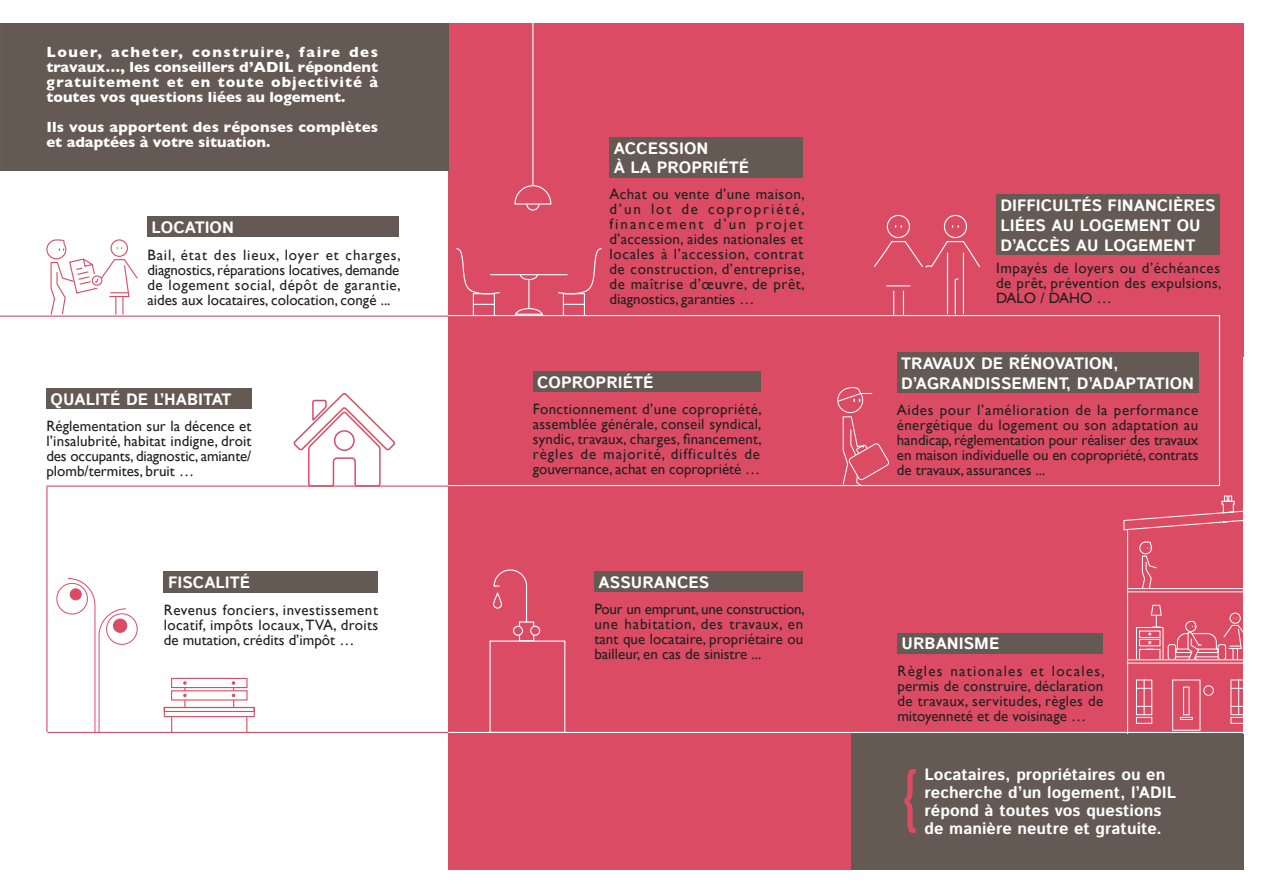
<style>
.page{position:relative;width:1263px;height:893px;background:#fff}
.page>*{position:absolute;margin:0;border:0;box-sizing:border-box;transform-origin:0 0}
.t1{font:700 16.5px/19.8px "Istok";color:#fff}
.t2{font:15px/15px "Gill Sans";color:#231f20;text-align:justify}
.t3{font:700 15px/15px "Gill Sans";color:#fff;text-align:justify}
</style>
<div class="page">
<div style="left:448px;top:23px;width:795px;height:846px;background:#db4c64"></div>
<div style="left:0;top:23px;width:448px;height:147px;background:#655953"></div>
<div style="left:851px;top:733px;width:392px;height:136px;background:#655953"></div>
<svg style="left:904px;top:769px;width:12px;height:64px"></svg>
<svg style="left:1139px;top:541px;width:18px;height:47px"></svg>
<hr style="left:1127px;top:529px;width:1px;height:205px;background:#fff">
<svg style="left:1123px;top:495px;width:120px;height:35px"></svg>
<div style="left:1127px;top:588px;width:134px;height:4px;border:1px solid #fff"></div>
<svg style="left:1127px;top:604px;width:116px;height:59px"></svg>
<div style="left:1172px;top:680px;width:28px;height:50px;border:1px solid #fff"></div>
<div style="left:1203px;top:685px;width:11px;height:11px;border:1px solid #fff;border-radius:50%"></div>
<div style="left:1183px;top:687px;width:6px;height:28px;border:1px solid #fff"></div>
<svg style="left:1180px;top:717px;width:12px;height:3px"></svg>
<div style="left:1136px;top:717px;width:16px;height:7px;border:1px solid #fff"></div>
<div style="left:1230px;top:717px;width:17px;height:7px;border:1px solid #fff"></div>
<div style="left:1136px;top:680px;width:16px;height:35px;border:1px solid #fff"></div>
<svg style="left:1136px;top:688px;width:16px;height:1px"></svg>
<svg style="left:1136px;top:706px;width:16px;height:1px"></svg>
<hr style="left:1144px;top:680px;width:1px;height:35px;background:#fff">
<hr style="left:1238px;top:680px;width:1px;height:35px;background:#fff">
<div style="left:1243px;top:357px;width:20px;height:377px;background:#fff"></div>
<hr style="left:448px;top:732px;width:815px;height:1px;background:#fff">
<hr style="left:448px;top:315px;width:772px;height:1px;background:#fff">
<hr style="left:448px;top:485px;width:772px;height:1px;background:#fff">
<hr style="left:1219px;top:315px;width:1px;height:170px;background:#fff">
<hr style="left:46px;top:487px;width:2px;height:245px;background:#db4c64">
<hr style="left:0;top:316px;width:448px;height:1px;background:#db4c64">
<hr style="left:46px;top:486px;width:402px;height:1px;background:#db4c64">
<hr style="left:48px;top:732px;width:400px;height:1px;background:#db4c64">
<svg style="left:46px;top:239px;width:93px;height:77px"></svg>
<svg style="left:56px;top:578px;width:82px;height:154px"></svg>
<div style="left:113px;top:618px;width:14px;height:15px;background:#db4c64;border:1px solid #db4c64;border-radius:50%"></div>
<svg style="left:171px;top:717px;width:1px;height:15px"></svg>
<svg style="left:246px;top:717px;width:1px;height:15px"></svg>
<div style="left:164px;top:707px;width:91px;height:10px;border:1px solid #db4c64"></div>
<div style="left:164px;top:707px;width:91px;height:5px;border:1px solid #db4c64"></div>
<div style="left:171px;top:690px;width:77px;height:10px;border:1px solid #db4c64"></div>
<div style="left:171px;top:678px;width:77px;height:10px;border:1px solid #db4c64"></div>
<svg style="left:183px;top:681px;width:4px;height:26px"></svg>
<svg style="left:232px;top:681px;width:3px;height:26px"></svg>
<div style="left:147px;top:216px;width:252px;height:21px;background:#655953"></div>
<div style="left:609px;top:137px;width:194px;height:41px;background:#655953"></div>
<div style="left:996px;top:195px;width:224px;height:60px;background:#655953"></div>
<div style="left:897px;top:352px;width:301px;height:41px;background:#655953"></div>
<div style="left:533px;top:371px;width:227px;height:21px;background:#655953"></div>
<div style="left:46px;top:388px;width:206px;height:21px;background:#655953"></div>
<div style="left:164px;top:571px;width:214px;height:21px;background:#655953"></div>
<div style="left:594px;top:571px;width:209px;height:21px;background:#655953"></div>
<div style="left:897px;top:633px;width:206px;height:21px;background:#655953"></div>
<svg style="left:837px;top:387px;width:53px;height:100px"></svg>
<hr style="left:532px;top:23px;width:1px;height:163px;background:#fff">
<svg style="left:514px;top:185px;width:38px;height:26px"></svg>
<div style="left:489px;top:640px;width:76px;height:93px;border:1px solid #fff"></div>
<svg style="left:493px;top:569px;width:35px;height:52px"></svg>
<div style="left:519px;top:621px;width:15px;height:20px;border:1px solid #fff"></div>
<div style="left:531px;top:626px;width:9px;height:9px;background:#db4c64;border-radius:50%"></div>
<div style="left:530px;top:626px;width:10px;height:10px;border:1px solid #fff;border-radius:50%"></div>
<div style="left:513px;top:626px;width:9px;height:9px;background:#db4c64;border-radius:50%"></div>
<div style="left:513px;top:626px;width:10px;height:10px;border:1px solid #fff;border-radius:50%"></div>
<div style="left:493px;top:593px;width:9px;height:16px;border:1px solid #fff;border-radius:4px"></div>
<svg style="left:456px;top:248px;width:146px;height:67px"></svg>
<svg style="left:952px;top:225px;width:7px;height:3px"></svg>
<div style="left:944px;top:215px;width:23px;height:23px;border:1px solid #fff;border-radius:50%"></div>
<svg style="left:895px;top:225px;width:7px;height:3px"></svg>
<div style="left:887px;top:215px;width:23px;height:23px;border:1px solid #fff;border-radius:50%"></div>
<hr style="left:947px;top:253px;width:1px;height:61px;background:#fff">
<hr style="left:963px;top:253px;width:1px;height:61px;background:#fff">
<svg style="left:954px;top:278px;width:5px;height:37px"></svg>
<svg style="left:874px;top:241px;width:106px;height:28px"></svg>
<svg style="left:887px;top:285px;width:23px;height:29px"></svg>
<svg style="left:292px;top:393px;width:105px;height:94px"></svg>
<p class="t3" style="left:46px;top:44px;width:333px">Louer, acheter, construire, faire des travaux…, les conseillers d’ADIL répondent gratuitement et en toute objectivité à toutes vos questions liées au logement.</p>
<p class="t3" style="left:46px;top:119px;width:333px">Ils vous apportent des réponses complètes et adaptées à votre situation.</p>
<p class="t1" style="left:152px;top:217px;width:84px">LOCATION</p>
<p class="t2" style="left:147px;top:248px;width:255px">Bail, état des lieux, loyer et charges, diagnostics, réparations locatives, demande de logement social, dépôt de garantie, aides aux locataires, colocation, congé ...</p>
<p class="t1" style="left:51px;top:389px;width:183px">QUALITÉ DE L’HABITAT</p>
<p class="t2" style="left:46px;top:418px;width:207px">Réglementation sur la décence et l’insalubrité, habitat indigne, droit des occupants, diagnostic, amiante/ plomb/termites, bruit …</p>
<p class="t1" style="left:168px;top:572px;width:84px">FISCALITÉ</p>
<p class="t2" style="left:164px;top:602px;width:216px">Revenus fonciers, investissement locatif, impôts locaux, TVA, droits de mutation, crédits d’impôt …</p>
<p class="t1" style="left:614px;top:138px;width:137px">ACCESSION<br>À LA PROPRIÉTÉ</p>
<p class="t2" style="left:609px;top:187px;width:197px">Achat ou vente d’une maison, d’un lot de copropriété, financement d’un projet d’accession, aides nationales et locales à l’accession, contrat de construction, d’entreprise, de maîtrise d’œuvre, de prêt, diagnostics, garanties …</p>
<p class="t1" style="left:1000px;top:196px;width:217px">DIFFICULTÉS FINANCIÈRES<br>LIÉES AU LOGEMENT OU<br>D’ACCÈS AU LOGEMENT</p>
<p class="t2" style="left:996px;top:261px;width:227px">Impayés de loyers ou d’échéances de prêt, prévention des expulsions, DALO / DAHO …</p>
<p class="t1" style="left:537px;top:372px;width:118px">COPROPRIÉTÉ</p>
<p class="t2" style="left:533px;top:401px;width:230px">Fonctionnement d’une copropriété, assemblée générale, conseil syndical, syndic, travaux, charges, financement, règles de majorité, difficultés de gouvernance, achat en copropriété …</p>
<p class="t1" style="left:599px;top:572px;width:112px">ASSURANCES</p>
<p class="t2" style="left:594px;top:601px;width:212px">Pour un emprunt, une construction, une habitation, des travaux, en tant que locataire, propriétaire ou bailleur, en cas de sinistre ...</p>
<p class="t1" style="left:901px;top:353px;width:294px">TRAVAUX DE RÉNOVATION,<br>D’AGRANDISSEMENT, D’ADAPTATION</p>
<p class="t2" style="left:897px;top:402px;width:303px">Aides pour l’amélioration de la performance énergétique du logement ou son adaptation au handicap, réglementation pour réaliser des travaux en maison individuelle ou en copropriété, contrats de travaux, assurances ...</p>
<p class="t1" style="left:902px;top:634px;width:99px">URBANISME</p>
<p class="t2" style="left:897px;top:663px;width:209px">Règles nationales et locales, permis de construire, déclaration de travaux, servitudes, règles de mitoyenneté et de voisinage …</p>
<p class="t1" style="left:925px;top:766px;width:253px;line-height:18px">Locataires, propriétaires ou en recherche d’un logement, l’ADIL répond à toutes vos questions de manière neutre et gratuite.</p>
</div>
